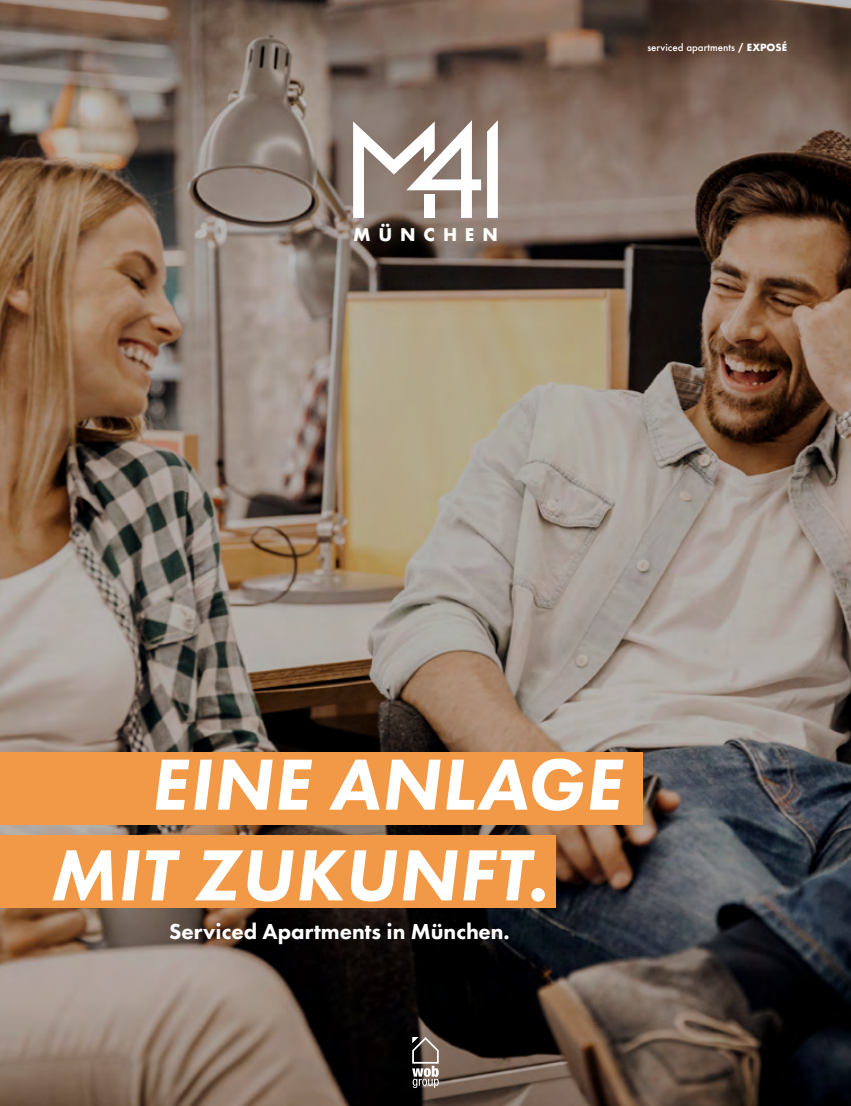
<style>
.page{position:relative;width:851px;height:1106px;background:#fff}
.page>*{position:absolute;margin:0;border:0;box-sizing:border-box;transform-origin:0 0}
.t1{font:italic 800 75px/90.6px "Futura PT";letter-spacing:.01em;color:#fff}
.t2{font:800 22.5px "Futura PT";color:#fff}
.t3{font:700 16.95px "Futura";letter-spacing:.455em;color:#fff}
.t4{font:500 9.6px "Futura";color:#fff}
.s1{font-weight:700}
</style>
<div class="page">
<img style="left:0;top:0;width:850px;height:1106px">
<svg style="left:412px;top:1037px;width:26px;height:51px"></svg>
<svg style="left:487px;top:120px;width:11px;height:98px"></svg>
<svg style="left:353px;top:120px;width:128px;height:98px"></svg>
<div style="left:0;top:835px;width:555px;height:72px;background:#f19946"></div>
<div style="left:0;top:752px;width:642px;height:72px;background:#f19946"></div>
<p class="t3" style="left:353px;top:223px;width:146px">MÜNCHEN</p>
<p class="t4" style="left:647px;top:40px;width:141px">serviced apartments <span class="s1">/ EXPOSÉ</span></p>
<h1 class="t1" style="left:49px;top:738px;width:574px;text-indent:101px">EINE ANLAGE<br>MIT ZUKUNFT.</h1>
<p class="t2" style="left:169px;top:917px;width:342px">Serviced Apartments in München.</p>
</div>
